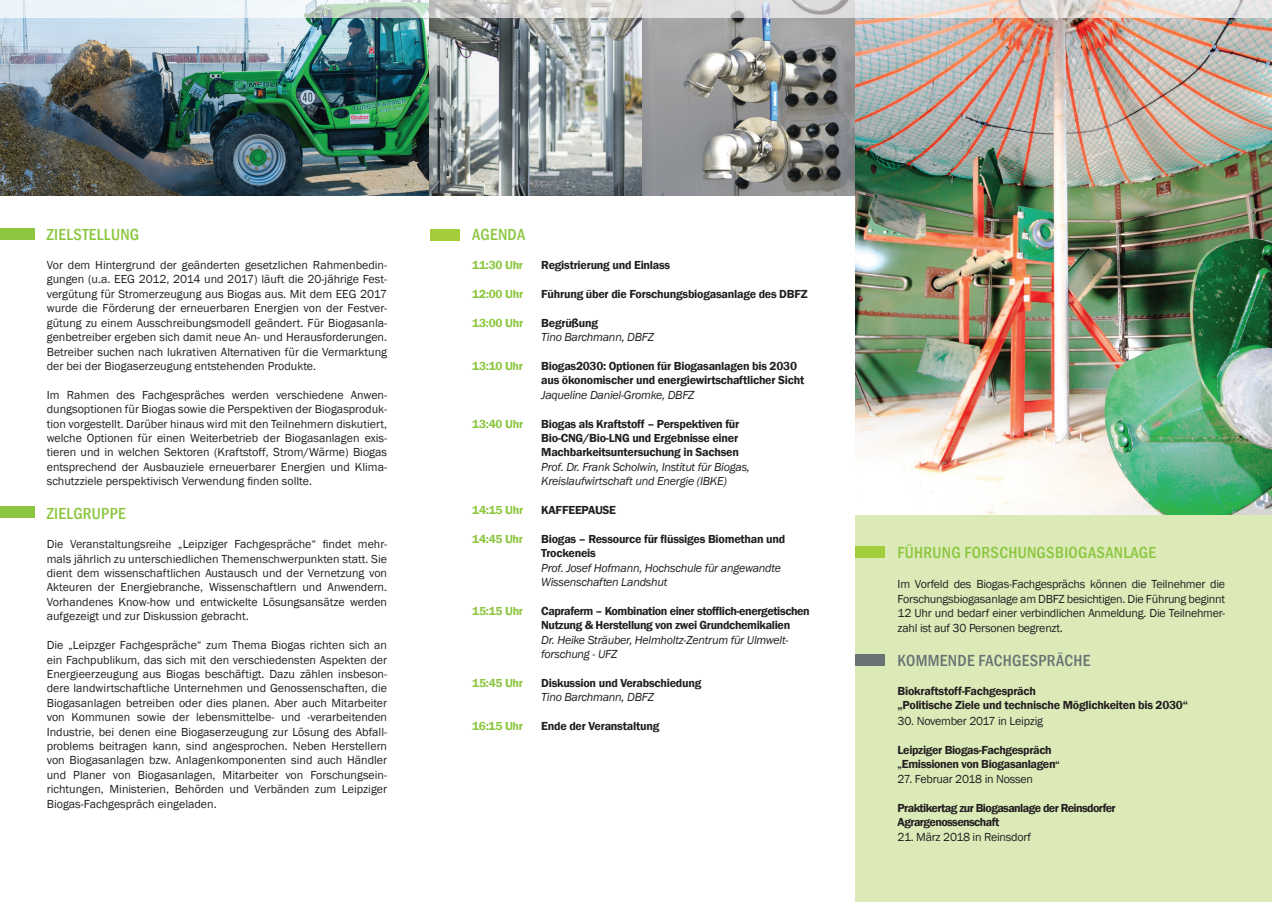
<style>
.page{position:relative;width:1272px;height:902px;background:#fff}
.page>*{position:absolute;margin:0;border:0;box-sizing:border-box;transform-origin:0 0}
.t1{font:500 condensed 16.5px "Franklin Gothic";letter-spacing:.02em;color:#8bc63e}
.t2{font:500 condensed 16.5px "Franklin Gothic";letter-spacing:.02em;color:#697374}
.t3{font:12px/14.4px "Franklin Gothic";color:#231f20;text-align:justify}
.t4{font:600 12px/14.4px "Franklin Gothic";letter-spacing:-.02em;color:#231f20}
.t5{font:italic 12px/14.4px "Franklin Gothic";letter-spacing:-.02em;color:#231f20}
.t6{font:600 12px "Franklin Gothic";letter-spacing:-.02em;color:#8bc63e}
.t7{font:12px "Franklin Gothic";letter-spacing:-.02em;color:#231f20}
.t8{font:600 12px/14.4px "Franklin Gothic";letter-spacing:-.05em;color:#231f20}
.s1{font-size:10.5px}
</style>
<div class="page">
<img style="left:0;top:17px;width:642px;height:179px">
<div style="left:855px;top:514px;width:416px;height:387px;background:#dceab8"></div>
<svg style="left:642px;top:17px;width:213px;height:179px;background:#919290"></svg>
<img style="left:855px;top:17px;width:416px;height:497px">
<div style="left:429px;top:229px;width:30px;height:11px;background:#a2cc39"></div>
<div style="left:0;top:507px;width:34px;height:11px;background:#8bc63e"></div>
<div style="left:0;top:229px;width:34px;height:11px;background:#8bc63e"></div>
<div style="left:855px;top:654px;width:29px;height:12px;background:#697374"></div>
<div style="left:855px;top:546px;width:29px;height:12px;background:#a2cc39"></div>
<img style="left:0;top:0;width:1271px;height:17px">
<h1 class="t1" style="left:47px;top:224px;width:94px">ZIELSTELLUNG</h1>
<p class="t3" style="left:47px;top:258px;width:342px">Vor dem Hintergrund der geänderten gesetzlichen Rahmenbedin&shy;gungen (u.a. EEG 2012, 2014 und 2017) läuft die 20-jährige Fest&shy;vergütung für Stromerzeugung aus Biogas aus. Mit dem EEG 2017 wurde die Förderung der erneuerbaren Energien von der Festver&shy;gütung zu einem Ausschreibungsmodell geändert. Für Biogasanla&shy;genbetreiber ergeben sich damit neue An- und Herausforderungen.<br>Betreiber suchen nach lukrativen Alternativen für die Vermarktung der bei der Biogaserzeugung entstehenden Produkte.</p>
<p class="t3" style="left:47px;top:388px;width:342px">Im Rahmen des Fachgespräches werden verschiedene Anwen&shy;dungsoptionen für Biogas sowie die Perspektiven der Biogasproduk&shy;tion vorgestellt. Darüber hinaus wird mit den Teilnehmern diskutiert, welche Optionen für einen Weiterbetrieb der Biogasanlagen exis&shy;tieren und in welchen Sektoren (Kraftstoff, Strom/Wärme) Biogas entsprechend der Ausbauziele erneuerbarer Energien und Klima&shy;schutzziele perspektivisch Verwendung finden sollte.</p>
<h1 class="t1" style="left:47px;top:503px;width:80px">ZIELGRUPPE</h1>
<p class="t3" style="left:47px;top:537px;width:342px">Die Veranstaltungsreihe „Leipziger Fachgespräche“ findet mehr&shy;mals jährlich zu unterschiedlichen Themenschwerpunkten statt. Sie dient dem wissenschaftlichen Austausch und der Vernetzung von Akteuren der Energiebranche, Wissenschaftlern und Anwendern.<br>Vorhandenes Know-how und entwickelte Lösungsansätze werden aufgezeigt und zur Diskussion gebracht.</p>
<p class="t3" style="left:47px;top:638px;width:342px">Die „Leipzger Fachgespräche“ zum Thema Biogas richten sich an ein Fachpublikum, das sich mit den verschiedensten Aspekten der Energieerzeugung aus Biogas beschäftigt. Dazu zählen insbeson&shy;dere landwirtschaftliche Unternehmen und Genossenschaften, die Biogasanlagen betreiben oder dies planen. Aber auch Mitarbeiter von Kommunen sowie der lebensmittelbe- und -verarbeitenden Industrie, bei denen eine Biogaserzeugung zur Lösung des Abfall&shy;problems beitragen kann, sind angesprochen. Neben Herstellern von Biogasanlagen bzw. Anlagenkomponenten sind auch Händler und Planer von Biogasanlagen, Mitarbeiter von Forschungsein&shy;richtungen, Ministerien, Behörden und Verbänden zum Leipziger Biogas-Fachgespräch eingeladen.</p>
<h1 class="t1" style="left:472px;top:224px;width:54px">AGENDA</h1>
<p class="t6" style="left:472px;top:257px;width:52px">11:30 Uhr</p>
<p class="t4" style="left:541px;top:258px;width:130px">Registrierung und Einlass</p>
<p class="t6" style="left:472px;top:286px;width:52px">12:00 Uhr</p>
<p class="t4" style="left:541px;top:287px;width:268px">Führung über die Forschungsbiogasanlage des DBFZ</p>
<p class="t6" style="left:472px;top:315px;width:52px">13:00 Uhr</p>
<p class="t4" style="left:541px;top:315px;width:58px">Begrüßung</p>
<p class="t5" style="left:541px;top:330px;width:114px">Tino Barchmann, DBFZ</p>
<p class="t6" style="left:472px;top:358px;width:52px">13:10 Uhr</p>
<p class="t4" style="left:541px;top:359px;width:264px">Biogas2030: Optionen für Biogasanlagen bis 2030 aus ökonomischer und energiewirtschaftlicher Sicht</p>
<p class="t5" style="left:541px;top:388px;width:155px">Jaqueline Daniel-Gromke, DBFZ</p>
<p class="t6" style="left:472px;top:416px;width:52px">13:40 Uhr</p>
<p class="t4" style="left:541px;top:416px;width:200px;text-align:justify">Biogas als Kraftstoff – Perspektiven für Bio-CNG/Bio-LNG und Ergebnisse einer Machbarkeitsuntersuchung in Sachsen</p>
<p class="t5" style="left:541px;top:460px;width:210px">Prof. Dr. Frank Scholwin, Institut für Biogas,<br>Kreislaufwirtschaft und Energie (IBKE)</p>
<p class="t6" style="left:472px;top:502px;width:52px">14:15 Uhr</p>
<p class="t4" style="left:541px;top:503px;width:76px">KAFFEEPAUSE</p>
<p class="t6" style="left:472px;top:531px;width:52px">14:45 Uhr</p>
<p class="t4" style="left:541px;top:531px;width:245px">Biogas – Ressource für flüssiges Biomethan und<br>Trockeneis</p>
<p class="t5" style="left:541px;top:560px;width:241px">Prof. Josef Hofmann, Hochschule für angewandte<br>Wissenschaften Landshut</p>
<p class="t6" style="left:472px;top:603px;width:52px">15:15 Uhr</p>
<p class="t4" style="left:541px;top:603px;width:270px">Capraferm – Kombination einer stofflich-energetischen<br>Nutzung &amp; Herstellung von zwei Grundchemikalien</p>
<p class="t5" style="left:541px;top:632px;width:249px">Dr. Heike Sträuber, Helmholtz-Zentrum für Ulmwelt&shy;forschung - UFZ</p>
<p class="t6" style="left:472px;top:675px;width:52px">15:45 Uhr</p>
<p class="t4" style="left:541px;top:675px;width:162px">Diskussion und Verabschiedung</p>
<p class="t5" style="left:541px;top:690px;width:114px">Tino Barchmann, DBFZ</p>
<p class="t6" style="left:472px;top:718px;width:52px">16:15 Uhr</p>
<p class="t4" style="left:541px;top:719px;width:120px">Ende der Veranstaltung</p>
<h1 class="t1" style="left:897px;top:541px;width:260px">FÜHRUNG FORSCHUNGSBIOGASANLAGE</h1>
<p class="t3" style="left:897px;top:577px;width:329px">Im Vorfeld des Biogas-Fachgesprächs können die Teilnehmer die Forschungsbiogasanlage am DBFZ besichtigen. Die Führung beginnt 12 Uhr und bedarf einer verbindlichen Anmeldung. Die Teilnehmer&shy;zahl ist auf 30 Personen begrenzt.</p>
<h1 class="t2" style="left:897px;top:649px;width:194px">KOMMENDE FACHGESPRÄCHE</h1>
<p class="t4" style="left:897px;top:683px;width:292px">Biokraftstoff-Fachgespräch<br>„Politische Ziele und technische Möglichkeiten bis 2030“</p>
<p class="t7" style="left:897px;top:713px;width:147px">30. November 2017 in Leipzig</p>
<p class="t4" style="left:897px;top:743px;width:164px">Leipziger Biogas-Fachgespräch <span class="s1">„</span>Emissionen von Biogasanlagen<span class="s1">“</span></p>
<p class="t7" style="left:897px;top:771px;width:137px">27. Februar 2018 in Nossen</p>
<p class="t8" style="left:897px;top:800px;width:220px">Praktikertag zur Biogasanlage der Reinsdorfer<br>Agrargenossenschaft</p>
<p class="t7" style="left:897px;top:829px;width:135px">21. März 2018 in Reinsdorf</p>
</div>
